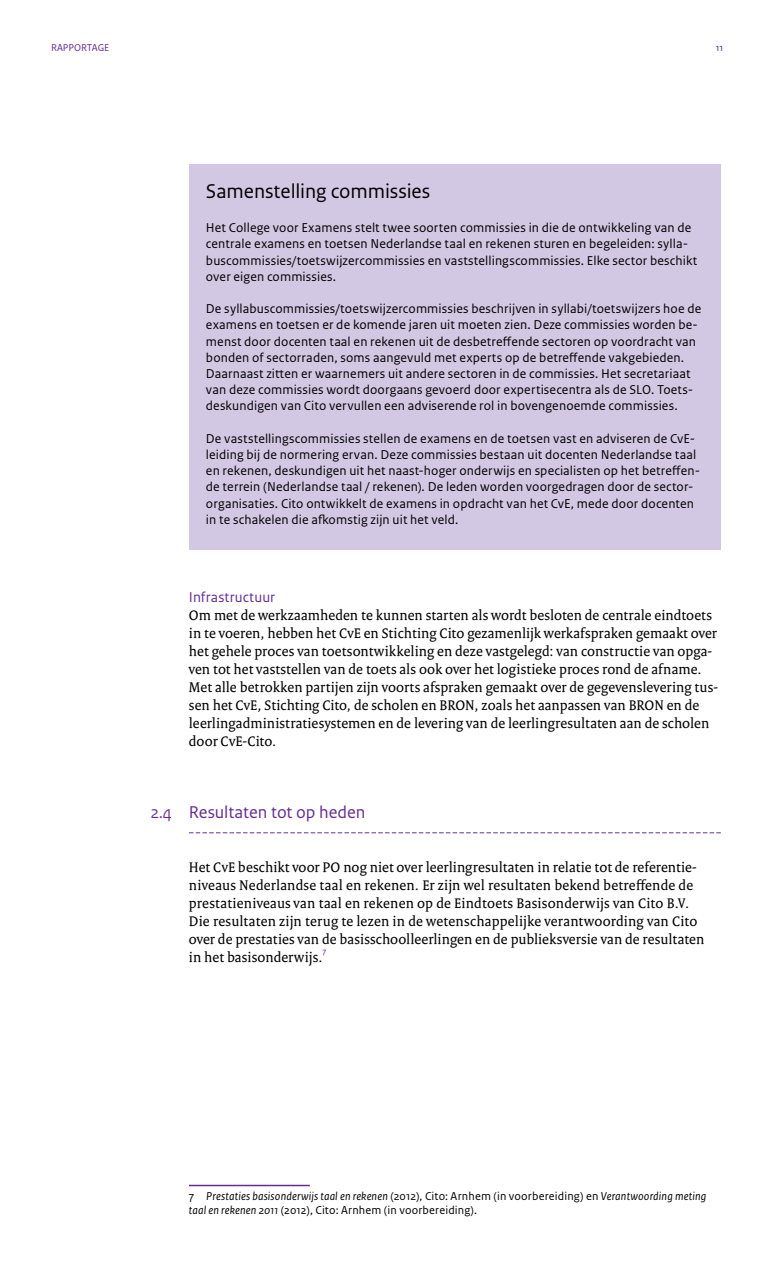
<style>
.page{position:relative;width:766px;height:1263px;background:#fff}
.page>*{position:absolute;margin:0;border:0;box-sizing:border-box;transform-origin:0 0}
.t1{font:21px "Rijksoverheid Sans Text";letter-spacing:-.005em;color:#000}
.t2{font:18px "Rijksoverheid Sans Text";letter-spacing:-.005em;color:#662d91}
.t3{font:18px "Rijksoverheid Sans Heading";color:#662d91}
.t4{font:15px/18px "Rijksoverheid Serif";letter-spacing:.01em;color:#000}
.t5{font:15px "Rijksoverheid Sans Text";letter-spacing:.005em;color:#662d91}
.t6{font:13.5px/16.2px "Rijksoverheid Sans Text";letter-spacing:.01em;color:#000}
.t7{font:12px/14.4px "Rijksoverheid Sans Text";letter-spacing:.015em;color:#000}
.t8{font:10.5px "Rijksoverheid Sans Text";color:#662d91}
.t9{font:8.7px "Rijksoverheid Sans Text";color:#662d91}
.s1{font-style:italic}
</style>
<div class="page">
<div style="left:189px;top:164px;width:531px;height:385px;background:#d3c8e3"></div>
<svg style="left:189px;top:832px;width:531px;height:1px"></svg>
<hr style="left:189px;top:1185px;width:121px;height:1px;background:#662d91">
<p class="t8" style="left:51px;top:42px;width:60px">Rapportage</p>
<p class="t8" style="left:715px;top:42px;width:9px">11</p>
<h1 class="t1" style="left:206px;top:179px;width:226px">Samenstelling commissies</h1>
<p class="t6" style="left:206px;top:220px;width:493px">Het College voor Examens stelt twee soorten commissies in die de ontwikkeling van de centrale examens en toetsen Nederlandse taal en rekenen sturen en begeleiden: sylla&shy;buscommissies/toetswijzercommissies en vaststellingscommissies. Elke sector beschikt over eigen commissies.</p>
<p class="t6" style="left:206px;top:301px;width:496px">De syllabuscommissies/toetswijzercommissies beschrijven in syllabi/toetswijzers hoe de examens en toetsen er de komende jaren uit moeten zien. Deze commissies worden be&shy;menst door docenten taal en rekenen uit de desbetreffende sectoren op voordracht van bonden of sectorraden, soms aangevuld met experts op de betreffende vakgebieden.<br>Daarnaast zitten er waarnemers uit andere sectoren in de commissies. Het secretariaat van deze commissies wordt doorgaans gevoerd door expertisecentra als de SLO. Toets&shy;deskundigen van Cito vervullen een adviserende rol in bovengenoemde commissies.</p>
<p class="t6" style="left:206px;top:430px;width:495px">De vaststellingscommissies stellen de examens en de toetsen vast en adviseren de CvE&shy;leiding bij de normering ervan. Deze commissies bestaan uit docenten Nederlandse taal en rekenen, deskundigen uit het naast-hoger onderwijs en specialisten op het betreffen&shy;de terrein (Nederlandse taal / rekenen). De leden worden voorgedragen door de sector&shy;organisaties. Cito ontwikkelt de examens in opdracht van het CvE, mede door docenten in te schakelen die afkomstig zijn uit het veld.</p>
<p class="t5" style="left:189px;top:589px;width:88px">Infrastructuur</p>
<p class="t4" style="left:189px;top:606px;width:530px">Om met de werkzaamheden te kunnen starten als wordt besloten de centrale eindtoets in te voeren, hebben het CvE en Stichting Cito gezamenlijk werkafspraken gemaakt over het gehele proces van toetsontwikkeling en deze vastgelegd: van constructie van opga&shy;ven tot het vaststellen van de toets als ook over het logistieke proces rond de afname.<br>Met alle betrokken partijen zijn voorts afspraken gemaakt over de gegevenslevering tus&shy;sen het CvE, Stichting Cito, de scholen en BRON, zoals het aanpassen van BRON en de leerlingadministratiesystemen en de levering van de leerlingresultaten aan de scholen door CvE-Cito.</p>
<h2 class="t3" style="left:151px;top:802px;width:22px">2.4</h2>
<h2 class="t2" style="left:189px;top:802px;width:178px">Resultaten tot op heden</h2>
<p class="t4" style="left:189px;top:858px;width:516px">Het CvE beschikt voor PO nog niet over leerlingresultaten in relatie tot de referentie&shy;niveaus Nederlandse taal en rekenen. Er zijn wel resultaten bekend betreffende de prestatieniveaus van taal en rekenen op de Eindtoets Basisonderwijs van Cito B.V.<br>Die resultaten zijn terug te lezen in de wetenschappelijke verantwoording van Cito over de prestaties van de basisschoolleerlingen en de publieksversie van de resultaten in het basisonderwijs.</p>
<p class="t9" style="left:322px;top:946px;width:6px">7</p>
<p class="t7" style="left:189px;top:1189px;width:518px">7 <span class="s1">Prestaties basisonderwijs taal en rekenen</span> (2012), Cito: Arnhem (in voorbereiding) en <span class="s1">Verantwoording meting taal en rekenen 2011</span> (2012), Cito: Arnhem (in voorbereiding).</p>
</div>
